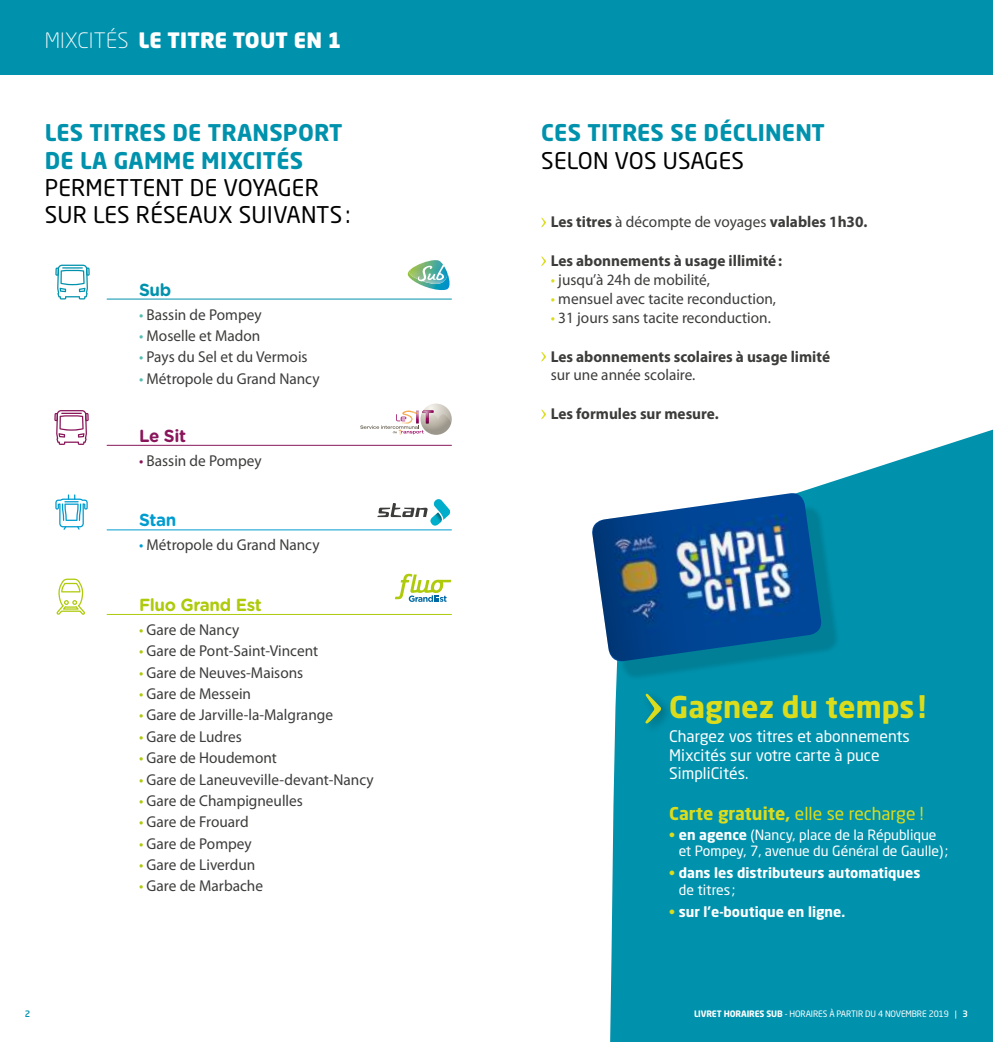
<style>
.page{position:relative;width:993px;height:1042px;background:#fff}
.page>*{position:absolute;margin:0;border:0;box-sizing:border-box;transform-origin:0 0}
.t1{font:700 29.75px "Neo Sans W1 G";color:#dbdc1c}
.t2{font:700 22.75px/27.3px "Neo Sans W1 G";letter-spacing:.01em;color:#0092ad}
.t3{font:22.75px/27.3px "Neo Sans W1 G";letter-spacing:.01em;color:#000}
.t4{font:900 21px "Neo Sans W1 G";letter-spacing:.01em;color:#fff}
.t5{font:17.5px "Neo Sans W1 G";color:#dbdc1c}
.t6{font:700 17.5px "Gotham Rounded";letter-spacing:-.02em;color:#afca0a}
.t7{font:700 17.5px "Gotham Rounded";color:#89165a}
.t8{font:700 17.5px "Gotham Rounded";color:#009cd0}
.t9{font:700 17.5px "Gotham Rounded";color:#0092ad}
.t10{font:15.75px "Myriad Pro";color:#3c3c3b}
.t11{font:700 15.75px "Myriad Pro";color:#3c3c3b}
.t12{font:15.75px/18.9px "Neo Sans W1 G";color:#fff}
.t13{font:14px/16.8px "Neo Sans W1 G";color:#fff}
.t14{font:700 14px/16.8px "Neo Sans W1 G";color:#fff}
.t15{font:8.75px "Neo Sans W1 G";letter-spacing:-.01em;color:#fff;scale:.96 1}
.t16{font:500 8.75px "Neo Sans W1 G";color:#0092ad}
.s1{font-weight:300}
.s2{color:#56bcb3}
.s3{color:#89165a}
.s4{color:#009cd0}
.s5{color:#afca0a}
.s6{font-weight:400}
.s7{color:#dbdc1c}
.s8{font-weight:700}
.s9{font-weight:700;color:#dbdc1c}
.s10{font-weight:500}
</style>
<div class="page">
<svg style="left:610px;top:430px;width:382px;height:612px;background:#199cb5"></svg>
<div style="left:0;top:0;width:992px;height:74px;background:#0092ad"></div>
<div style="left:639px;top:688px;width:34px;height:47px;background:#000;opacity:.35"></div>
<svg style="left:644px;top:693px;width:17px;height:31px"></svg>
<svg style="left:541px;top:217px;width:5px;height:11px"></svg>
<svg style="left:541px;top:256px;width:5px;height:10px"></svg>
<svg style="left:541px;top:351px;width:5px;height:11px"></svg>
<svg style="left:541px;top:409px;width:5px;height:10px"></svg>
<hr style="left:107px;top:299px;width:344px;height:1px;background:#0092ad">
<hr style="left:107px;top:445px;width:344px;height:1px;background:#89165a">
<hr style="left:107px;top:529px;width:344px;height:1px;background:#009cd0">
<hr style="left:107px;top:614px;width:344px;height:1px;background:#afca0a">
<svg style="left:360px;top:404px;width:91px;height:31px"></svg>
<svg style="left:407px;top:260px;width:43px;height:31px"></svg>
<svg style="left:377px;top:499px;width:73px;height:27px"></svg>
<svg style="left:394px;top:574px;width:57px;height:28px"></svg>
<svg style="left:55px;top:265px;width:35px;height:34px"></svg>
<svg style="left:54px;top:410px;width:35px;height:35px"></svg>
<svg style="left:57px;top:578px;width:28px;height:37px"></svg>
<svg style="left:55px;top:494px;width:33px;height:36px"></svg>
<div style="left:602px;top:504px;width:238px;height:177px;background:#000;opacity:.13"></div>
<img style="left:592px;top:491px;width:230px;height:172px">
<h3 class="t4" style="left:45px;top:27px;width:298px"><span class="s1">MIXCITÉS</span> LE TITRE TOUT EN 1</h3>
<h2 class="t2" style="left:45px;top:119px;width:299px">LES TITRES DE TRANSPORT<br>DE LA GAMME MIXCITÉS</h2>
<h2 class="t3" style="left:45px;top:174px;width:307px">PERMETTENT DE VOYAGER<br>SUR LES RÉSEAUX SUIVANTS :</h2>
<p class="t9" style="left:139px;top:277px;width:34px">Sub</p>
<p class="t10" style="left:139px;top:304px;width:124px"><span class="s2">•</span> Bassin de Pompey</p>
<p class="t10" style="left:139px;top:326px;width:123px"><span class="s2">•</span> Moselle et Madon</p>
<p class="t10" style="left:139px;top:347px;width:170px"><span class="s2">•</span> Pays du Sel et du Vermois</p>
<p class="t10" style="left:139px;top:369px;width:182px"><span class="s2">•</span> Métropole du Grand Nancy</p>
<p class="t7" style="left:139px;top:423px;width:49px">Le Sit</p>
<p class="t10" style="left:139px;top:451px;width:124px"><span class="s3">•</span> Bassin de Pompey</p>
<p class="t8" style="left:139px;top:507px;width:39px">Stan</p>
<p class="t10" style="left:139px;top:535px;width:182px"><span class="s4">•</span> Métropole du Grand Nancy</p>
<p class="t6" style="left:139px;top:592px;width:124px">Fluo Grand Est</p>
<p class="t10" style="left:139px;top:620px;width:102px"><span class="s5">•</span> Gare de Nancy</p>
<p class="t10" style="left:139px;top:641px;width:181px"><span class="s5">•</span> Gare de Pont-Saint-Vincent</p>
<p class="t10" style="left:139px;top:662px;width:166px"><span class="s5">•</span> Gare de Neuves-Maisons</p>
<p class="t10" style="left:139px;top:684px;width:113px"><span class="s5">•</span> Gare de Messein</p>
<p class="t10" style="left:139px;top:705px;width:195px"><span class="s5">•</span> Gare de Jarville-la-Malgrange</p>
<p class="t10" style="left:139px;top:727px;width:104px"><span class="s5">•</span> Gare de Ludres</p>
<p class="t10" style="left:139px;top:748px;width:139px"><span class="s5">•</span> Gare de Houdemont</p>
<p class="t10" style="left:139px;top:769px;width:236px"><span class="s5">•</span> Gare de Laneuveville-devant-Nancy</p>
<p class="t10" style="left:139px;top:791px;width:165px"><span class="s5">•</span> Gare de Champigneulles</p>
<p class="t10" style="left:139px;top:812px;width:111px"><span class="s5">•</span> Gare de Frouard</p>
<p class="t10" style="left:139px;top:833px;width:114px"><span class="s5">•</span> Gare de Pompey</p>
<p class="t10" style="left:139px;top:855px;width:118px"><span class="s5">•</span> Gare de Liverdun</p>
<p class="t10" style="left:139px;top:876px;width:125px"><span class="s5">•</span> Gare de Marbache</p>
<h2 class="t2" style="left:541px;top:119px;width:285px">CES TITRES SE DÉCLINENT</h2>
<h2 class="t3" style="left:541px;top:146px;width:204px">SELON VOS USAGES</h2>
<p class="t11" style="left:550px;top:212px;width:318px">Les titres <span class="s6">à décompte de voyages</span> valables 1h30.</p>
<p class="t11" style="left:550px;top:250px;width:233px">Les abonnements à usage illimité:</p>
<p class="t10" style="left:550px;top:270px;width:160px"><span class="s7">•</span> jusqu’à 24h de mobilité,</p>
<p class="t10" style="left:550px;top:289px;width:227px"><span class="s7">•</span> mensuel avec tacite reconduction,</p>
<p class="t10" style="left:550px;top:308px;width:221px"><span class="s7">•</span> 31 jours sans tacite reconduction.</p>
<p class="t11" style="left:550px;top:346px;width:281px">Les abonnements scolaires à usage limité</p>
<p class="t10" style="left:550px;top:365px;width:146px">sur une année scolaire.</p>
<p class="t11" style="left:550px;top:404px;width:169px">Les formules sur mesure.</p>
<h1 class="t1" style="left:669px;top:687px;width:258px">Gagnez du temps!</h1>
<p class="t12" style="left:669px;top:726px;width:242px">Chargez vos titres et abonnements<br>Mixcités sur votre carte à puce<br>SimpliCités.</p>
<p class="t5" style="left:669px;top:803px;width:256px"><span class="s8">Carte gratuite,</span> elle se recharge !</p>
<p class="t13" style="left:678px;top:826px;width:271px;text-indent:-9px"><span class="s9">•</span> <span class="s8">en agence</span> (Nancy, place de la République et Pompey, 7, avenue du Général de Gaulle);</p>
<p class="t14" style="left:678px;top:864px;width:243px;text-indent:-9px"><span class="s7">•</span> dans les distributeurs automatiques <span class="s6">de titres ;</span></p>
<p class="t14" style="left:669px;top:903px;width:177px"><span class="s7">•</span> sur l’e-boutique en ligne.</p>
<p class="t16" style="left:25px;top:1008px;width:7px">2</p>
<p class="t15" style="left:693px;top:1008px;width:287px"><span class="s8">LIVRET HORAIRES SUB</span> - HORAIRES À PARTIR DU 4 NOVEMBRE 2019 | <span class="s10">3</span></p>
</div>
